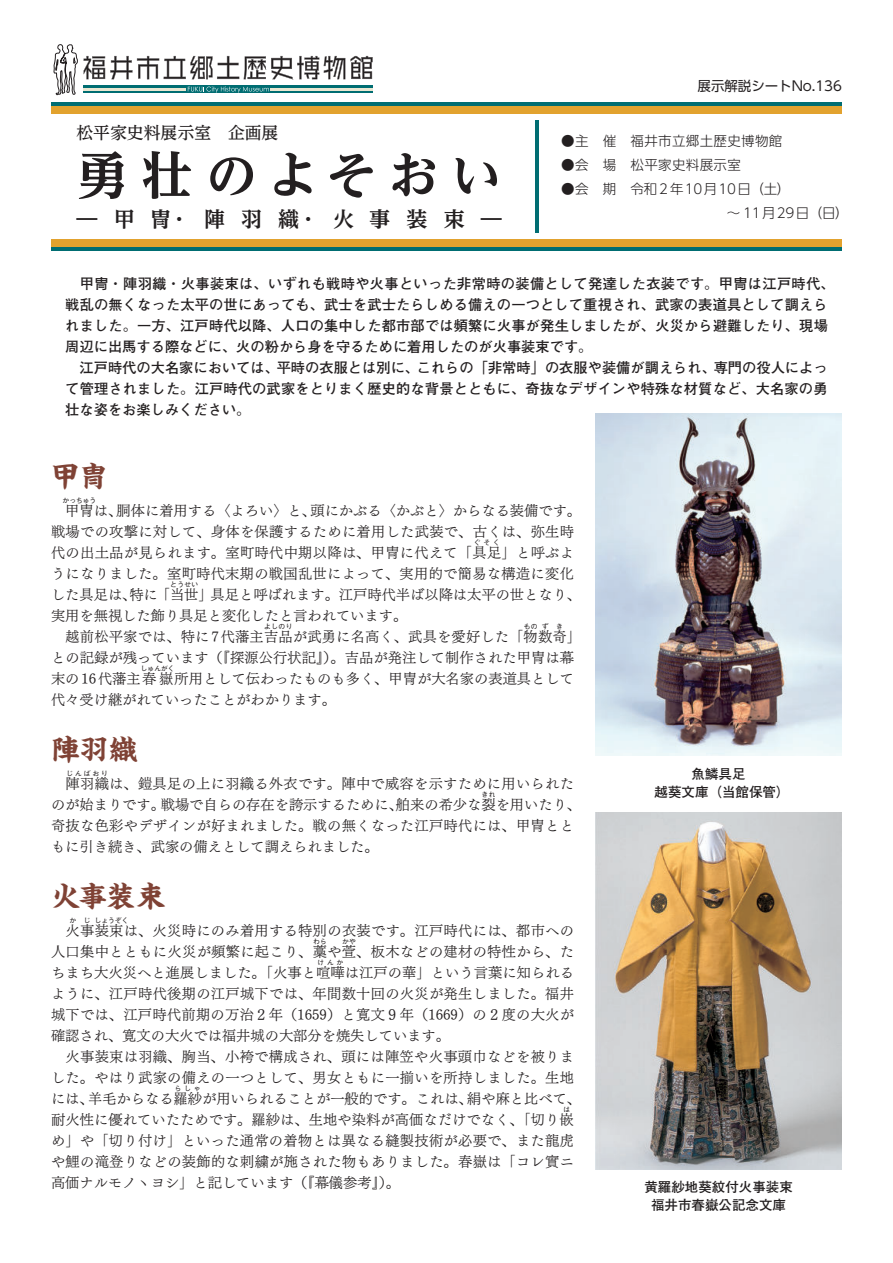
<style>
.page{position:relative;width:893px;height:1263px;background:#fff}
.page>*{position:absolute;margin:0;border:0;box-sizing:border-box;transform-origin:0 0}
.t1{font:700 expanded 51px "UD Reimin Pro";letter-spacing:.225em;color:#231f20}
.t2{font:700 28.5px "Kaisho MCBK1 Pro De";color:#7f4235}
.t3{font:700 21px "UD Reimin Pro";letter-spacing:.765em;color:#231f20}
.t4{font:500 16.8px "UD Reimin Pro";color:#231f20}
.t5{font:14.25px/21px "Tsuku Min Pr 5 LB";letter-spacing:.015em;color:#231f20}
.t6{font:700 14.25px/21px "Futo Go B101 Pr 5";letter-spacing:.01em;color:#231f20}
.t7{font:300 13.5px/24px "UD Shin Go Pro";letter-spacing:.025em;color:#231f20}
.t8{font:700 13.5px/18px "Futo Go B101 Pr 5";color:#231f20;text-align:center}
.t9{font:13.5px "UD Shin Go Pro";letter-spacing:-.005em;color:#231f20}
.t10{font:500 6.75px "Gothic BBB Pr 6";letter-spacing:.055em;color:#231f20}
</style>
<div class="page">
<svg style="left:84px;top:56px;width:289px;height:23px"></svg>
<svg style="left:54px;top:44px;width:24px;height:51px"></svg>
<svg style="left:83px;top:86px;width:290px;height:7px"></svg>
<hr style="left:83px;top:88px;width:102px;height:2px;background:#eae7d2">
<hr style="left:271px;top:88px;width:102px;height:2px;background:#eae7d2">
<svg style="left:188px;top:87px;width:81px;height:6px"></svg>
<div style="left:51px;top:104px;width:791px;height:10px;background:#e2a22e"></div>
<hr style="left:51px;top:102px;width:791px;height:3px;background:#006d72">
<div style="left:51px;top:239px;width:791px;height:10px;background:#e2a22e"></div>
<hr style="left:51px;top:248px;width:791px;height:3px;background:#006d72">
<hr style="left:536px;top:120px;width:3px;height:113px;background:#006d72">
<img style="left:595px;top:812px;width:247px;height:357px">
<img style="left:595px;top:413px;width:247px;height:343px">
<p class="t4" style="left:77px;top:119px;width:203px">松平家史料展示室　企画展</p>
<h1 class="t1" style="left:77px;top:133px;width:427px">勇壮のよそおい</h1>
<h3 class="t3" style="left:77px;top:202px;width:427px">―甲冑・陣羽織・火事装束―</h3>
<p class="t9" style="left:698px;top:75px;width:146px">展示解説シートNo.136</p>
<p class="t7" style="left:561px;top:128px;width:223px">●主　催　福井市立郷土歴史博物館</p>
<p class="t7" style="left:561px;top:152px;width:181px">●会　場　松平家史料展示室</p>
<p class="t7" style="left:727px;top:176px;width:124px;text-indent:-165px">●会　期　令和２年10月10日（土）<br>～ 11月29日（日）</p>
<p class="t6" style="left:65px;top:272px;width:771px">　甲冑・陣羽織・火事装束は、いずれも戦時や火事といった非常時の装備として発達した衣装です。甲冑は江戸時代、戦乱の無くなった太平の世にあっても、武士を武士たらしめる備えの一つとして重視され、武家の表道具として調えられました。一方、江戸時代以降、人口の集中した都市部では頻繁に火事が発生しましたが、火災から避難したり、現場周辺に出馬する際などに、火の粉から身を守るために着用したのが火事装束です。<br>　江戸時代の大名家においては、平時の衣服とは別に、これらの「非常時」の衣服や装備が調えられ、専門の役人によって管理されました。江戸時代の武家をとりまく歴史的な背景とともに、奇抜なデザインや特殊な材質など、大名家の勇壮な姿をお楽しみください。</p>
<h2 class="t2" style="left:51px;top:452px;width:58px">甲冑</h2>
<p class="t5" style="left:51px;top:498px;width:532px">　甲冑は、胴体に着用する〈よろい〉と、頭にかぶる〈かぶと〉からなる装備です。</p>
<p class="t10" style="left:63px;top:495px;width:35px">かっちゅう</p>
<p class="t5" style="left:51px;top:519px;width:525px">戦場での攻撃に対して、身体を保護するために着用した武装で、古くは、弥生時代の出土品が見られます。室町時代中期以降は、甲冑に代えて「具足」と呼ぶよ</p>
<p class="t10" style="left:474px;top:537px;width:27px">ぐそく</p>
<p class="t5" style="left:51px;top:561px;width:532px">うになりました。室町時代末期の戦国乱世によって、実用的で簡易な構造に変化した具足は、特に「当世」具足と呼ばれます。江戸時代半ば以降は太平の世となり、</p>
<p class="t10" style="left:170px;top:579px;width:30px">とうせい</p>
<p class="t5" style="left:51px;top:603px;width:532px">実用を無視した飾り具足と変化したと言われています。<br>　越前松平家では、特に 7代藩主吉品が武勇に名高く、武具を愛好した「物数奇」</p>
<p class="t10" style="left:264px;top:621px;width:30px">よしのり</p>
<p class="t10" style="left:524px;top:621px;width:15px">もの</p>
<p class="t10" style="left:542px;top:621px;width:23px">ず き</p>
<p class="t5" style="left:51px;top:645px;width:524px">との記録が残っています（『探源公行状記』）。吉品が発注して制作された甲冑は幕末の 16代藩主春嶽所用として伝わったものも多く、甲冑が大名家の表道具として</p>
<p class="t10" style="left:141px;top:663px;width:35px">しゅんがく</p>
<p class="t5" style="left:51px;top:687px;width:286px">代々受け継がれていったことがわかります。</p>
<h2 class="t2" style="left:51px;top:725px;width:88px">陣羽織</h2>
<p class="t5" style="left:51px;top:771px;width:524px">　陣羽織は、鎧具足の上に羽織る外衣です。陣中で威容を示すために用いられた</p>
<p class="t10" style="left:67px;top:768px;width:43px">じんばおり</p>
<p class="t5" style="left:51px;top:792px;width:532px">のが始まりです。戦場で自らの存在を誇示するために、舶来の希少な裂を用いたり、</p>
<p class="t10" style="left:482px;top:789px;width:15px">きれ</p>
<p class="t5" style="left:51px;top:813px;width:524px">奇抜な色彩やデザインが好まれました。戦の無くなった江戸時代には、甲冑とともに引き続き、武家の備えとして調えられました。</p>
<h2 class="t2" style="left:51px;top:872px;width:115px">火事装束</h2>
<p class="t5" style="left:51px;top:918px;width:525px">　火事装束は、火災時にのみ着用する特別の衣装です。江戸時代には、都市への</p>
<p class="t10" style="left:69px;top:915px;width:23px">か じ</p>
<p class="t10" style="left:95px;top:915px;width:35px">しょうぞく</p>
<p class="t5" style="left:51px;top:939px;width:525px">人口集中とともに火災が頻繁に起こり、藁や萱、板木などの建材の特性から、た</p>
<p class="t10" style="left:313px;top:936px;width:15px">わら</p>
<p class="t10" style="left:342px;top:936px;width:15px">かや</p>
<p class="t5" style="left:51px;top:960px;width:524px">ちまち大火災へと進展しました。「火事と喧嘩は江戸の華」という言葉に知られる</p>
<p class="t10" style="left:317px;top:957px;width:27px">けんか</p>
<p class="t5" style="left:51px;top:981px;width:532px">ように、江戸時代後期の江戸城下では、年間数十回の火災が発生しました。福井城下では、江戸時代前期の万治２年（1659）と寛文９年（1669）の２度の大火が確認され、寛文の大火では福井城の大部分を焼失しています。<br>　火事装束は羽織、胸当、小袴で構成され、頭には陣笠や火事頭巾などを被りました。やはり武家の備えの一つとして、男女ともに一揃いを所持しました。生地には、羊毛からなる羅紗が用いられることが一般的です。これは、絹や麻と比べて、</p>
<p class="t10" style="left:175px;top:1083px;width:27px">らしゃ</p>
<p class="t5" style="left:51px;top:1107px;width:524px">耐火性に優れていたためです。羅紗は、生地や染料が高価なだけでなく、「切り嵌</p>
<p class="t10" style="left:564px;top:1104px;width:8px">は</p>
<p class="t5" style="left:51px;top:1128px;width:524px;text-align:justify">め」や「切り付け」といった通常の着物とは異なる縫製技術が必要で、また龍虎や鯉の滝登りなどの装飾的な刺繍が施された物もありました。春嶽は「コレ實ニ高価ナルモノヽヨシ」と記しています（『幕儀参考』）。</p>
<p class="t8" style="left:654px;top:764px;width:136px">魚鱗具足<br>越葵文庫（当館保管）</p>
<p class="t8" style="left:644px;top:1177px;width:150px">黄羅紗地葵紋付火事装束福井市春嶽公記念文庫</p>
</div>
